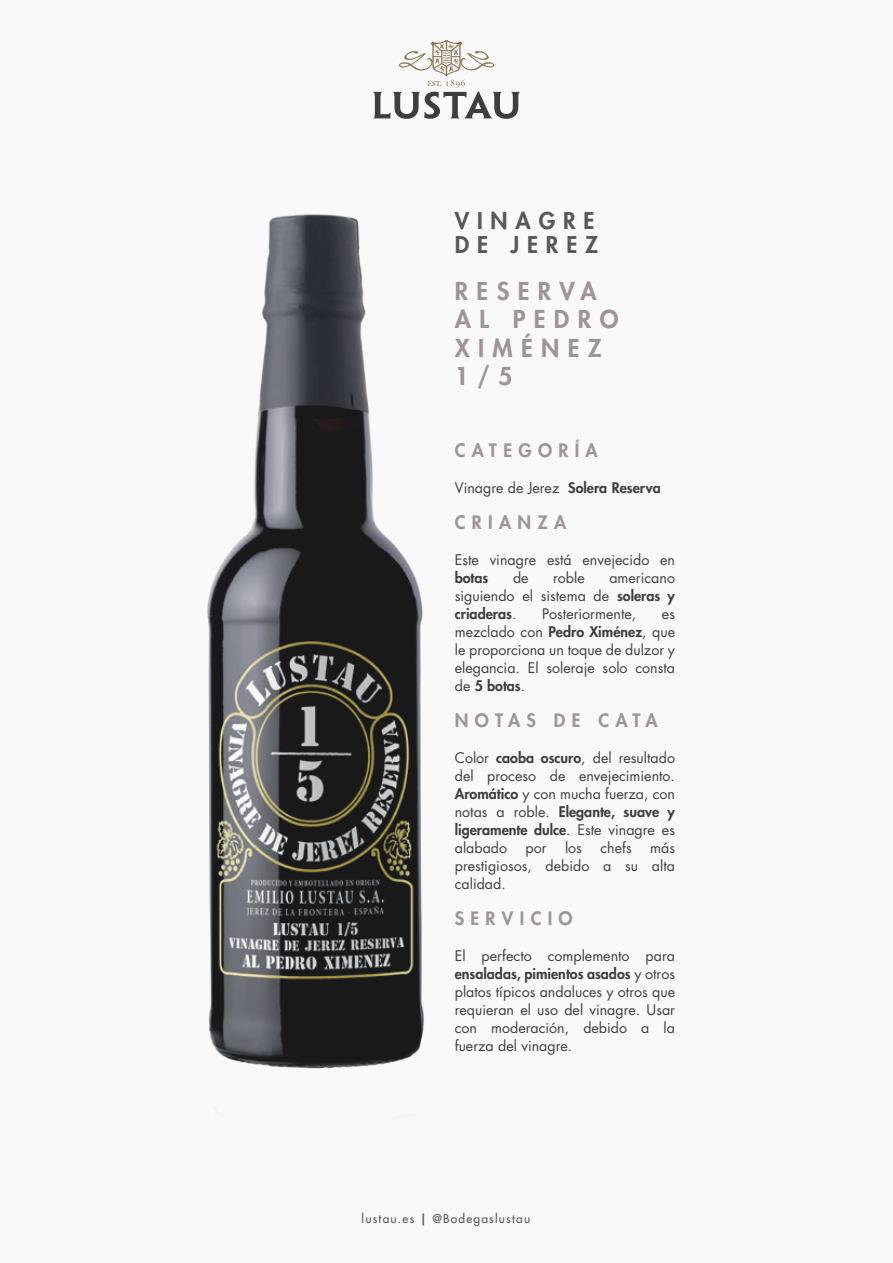
<style>
.page{position:relative;width:893px;height:1263px;background:#f9f9f9}
.page>*{position:absolute;margin:0;border:0;box-sizing:border-box;transform-origin:0 0}
.t1{font:800 24px/28.5px "Futura Std";letter-spacing:.35em;color:#9f9493}
.t2{font:800 22.5px/23.5px "Futura Std";letter-spacing:.35em;color:#57585a}
.t3{font:800 18px "Futura Std";letter-spacing:.35em;color:#9f9493}
.t4{font:14.25px/18px "Futura Std";color:#3e3e3f;text-align:justify}
.t5{font:800 14.25px "Futura Std";color:#3e3e3f}
.t6{font:500 12px "Futura Std";letter-spacing:.1em;color:#57585a}
.s1{font-weight:800}
</style>
<div class="page">
<img style="left:207px;top:214px;width:217px;height:855px">
<svg style="left:373px;top:40px;width:147px;height:79px"></svg>
<h2 class="t2" style="left:455px;top:209px;width:145px">VINAGRE<br>DE JEREZ</h2>
<h1 class="t1" style="left:455px;top:277px;width:165px">RESERVA<br>AL PEDRO<br>XIMÉNEZ<br>1/5</h1>
<p class="t3" style="left:455px;top:439px;width:145px">CATEGORÍA</p>
<p class="t4" style="left:455px;top:479px;width:208px">Vinagre de Jerez <span class="s1">Solera Reserva</span></p>
<p class="t3" style="left:455px;top:511px;width:113px">CRIANZA</p>
<p class="t4" style="left:455px;top:551px;width:222px">Este vinagre está envejecido en</p>
<p class="t5" style="left:455px;top:569px;width:35px">botas</p>
<p class="t4" style="left:513px;top:569px;width:17px">de</p>
<p class="t4" style="left:553px;top:569px;width:33px">roble</p>
<p class="t4" style="left:455px;top:569px;width:222px;text-indent:155px">americano siguiendo el sistema de <span class="s1">soleras y criaderas</span>.</p>
<p class="t4" style="left:542px;top:605px;width:96px">Posteriormente,</p>
<p class="t4" style="left:455px;top:605px;width:222px;text-indent:207px">es mezclado con <span class="s1">Pedro Ximénez</span>, que le proporciona un toque de dulzor y elegancia. El soleraje solo consta de <span class="s1">5 botas</span>.</p>
<p class="t3" style="left:455px;top:709px;width:204px">NOTAS DE CATA</p>
<p class="t4" style="left:455px;top:749px;width:222px">Color <span class="s1">caoba oscuro</span>, del resultado del proceso de envejecimiento.<br><span class="s1">Aromático</span> y con mucha fuerza, con notas a roble. <span class="s1">Elegante, suave y ligeramente dulce</span>. Este vinagre es alabado</p>
<p class="t4" style="left:526px;top:839px;width:23px">por</p>
<p class="t4" style="left:565px;top:839px;width:18px">los</p>
<p class="t4" style="left:600px;top:839px;width:33px">chefs</p>
<p class="t4" style="left:455px;top:839px;width:222px;text-indent:195px">más prestigiosos, debido a su alta calidad.</p>
<p class="t3" style="left:455px;top:907px;width:119px">SERVICIO</p>
<p class="t4" style="left:455px;top:947px;width:222px">El perfecto complemento para <span class="s1">ensaladas, pimientos asados</span> y otros platos típicos andaluces y otros que requieran el uso del vinagre. Usar con moderación, debido a la fuerza del vinagre.</p>
<p class="t6" style="left:362px;top:1211px;width:170px">lustau.es <span class="s1">|</span> @Bodegaslustau</p>
</div>
